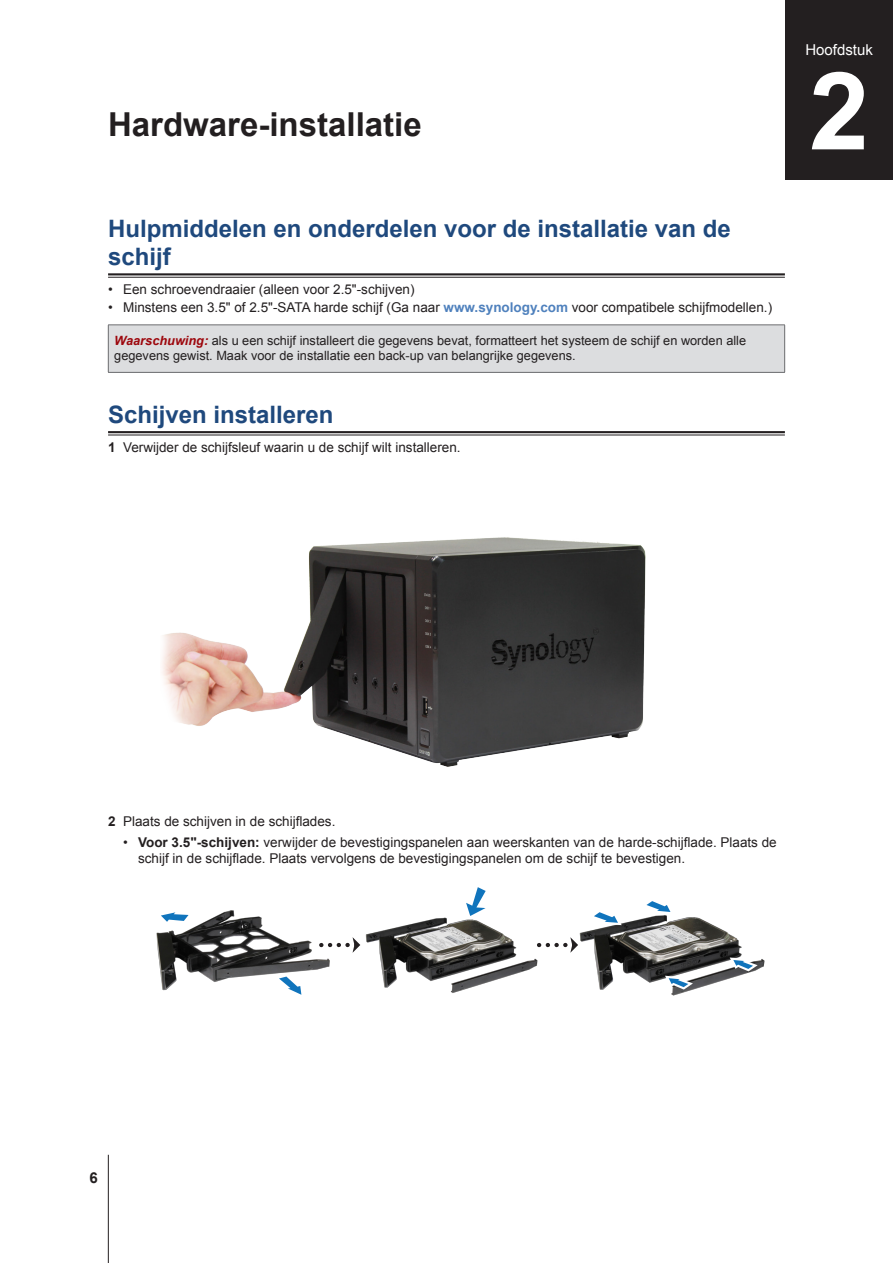
<style>
.page{position:relative;width:893px;height:1263px;background:#fff}
.page>*{position:absolute;margin:0;border:0;box-sizing:border-box;transform-origin:0 0}
.t1{font:700 108px "Arial";color:#fff}
.H1-ChapterTitle{font:700 33px "Arial";color:#231f20}
.H2-underline{font:700 24px/28.8px "Arial";color:#1f497d}
.t2{font:15px "Arial";color:#fff}
.PageNumber-sidebar{font:700 15px "Arial";color:#231f20}
.t3{font:13.5px/16.5px "Arial";color:#231f20}
.Warning-sidebar{font:12.75px/15px "Arial";color:#231f20}
.s1{font-weight:700;color:#4f81bd}
.s2{font-weight:700;font-style:italic;color:#9d070d}
.s3{font-weight:700}
</style>
<div class="page">
<hr style="left:108px;top:1155px;width:1px;height:108px;background:#231f20">
<div style="left:785px;top:0;width:108px;height:180px;background:#231f20"></div>
<hr style="left:108px;top:273px;width:677px;height:2px;background:#231f20">
<hr style="left:108px;top:277px;width:677px;height:1px;background:#231f20">
<hr style="left:108px;top:431px;width:677px;height:2px;background:#231f20">
<hr style="left:108px;top:435px;width:677px;height:1px;background:#231f20">
<div style="left:108px;top:325px;width:677px;height:47px;background:#dcdddf"></div>
<hr style="left:108px;top:325px;width:1px;height:47px;background:#6c6d70">
<hr style="left:784px;top:325px;width:1px;height:47px;background:#6c6d70">
<hr style="left:108px;top:325px;width:677px;height:1px;background:#6c6d70">
<hr style="left:108px;top:372px;width:677px;height:1px;background:#6c6d70">
<img style="left:162px;top:537px;width:484px;height:230px">
<img style="left:156px;top:910px;width:158px;height:81px">
<img style="left:579px;top:917px;width:186px;height:79px">
<img style="left:314px;top:917px;width:224px;height:76px">
<svg style="left:585px;top:912px;width:40px;height:16px"></svg>
<svg style="left:459px;top:887px;width:33px;height:35px"></svg>
<svg style="left:646px;top:901px;width:25px;height:16px"></svg>
<svg style="left:726px;top:955px;width:36px;height:19px"></svg>
<svg style="left:661px;top:973px;width:37px;height:19px"></svg>
<svg style="left:536px;top:937px;width:42px;height:16px"></svg>
<svg style="left:270px;top:972px;width:37px;height:23px"></svg>
<svg style="left:156px;top:910px;width:41px;height:18px"></svg>
<p class="H1-ChapterTitle" style="left:108px;top:103px;width:315px">Hardware-installatie</p>
<p class="H2-underline" style="left:108px;top:214px;width:624px">Hulpmiddelen en onderdelen voor de installatie van de schijf</p>
<p class="t3" style="left:108px;top:281px;width:308px">• Een schroevendraaier (alleen voor 2.5"-schijven)</p>
<p class="t3" style="left:108px;top:299px;width:666px">• Minstens een 3.5" of 2.5"-SATA harde schijf (Ga naar <span class="s1">www.synology.com</span> voor compatibele schijfmodellen.)</p>
<p class="Warning-sidebar" style="left:114px;top:333px;width:633px"><span class="s2">Waarschuwing:</span> als u een schijf installeert die gegevens bevat, formatteert het systeem de schijf en worden alle gegevens gewist. Maak voor de installatie een back-up van belangrijke gegevens.</p>
<p class="H2-underline" style="left:108px;top:401px;width:227px">Schijven installeren</p>
<p class="t3" style="left:108px;top:439px;width:354px"><span class="s3">1</span> Verwijder de schijfsleuf waarin u de schijf wilt installeren.</p>
<p class="t2" style="left:805px;top:40px;width:69px">Hoofdstuk</p>
<h1 class="t1" style="left:809px;top:39px;width:62px">2</h1>
<p class="t3" style="left:108px;top:813px;width:229px"><span class="s3">2</span> Plaats de schijven in de schijflades.</p>
<p class="t3" style="left:138px;top:834px;width:640px;text-indent:-15px">• <span class="s3">Voor 3.5"-schijven:</span> verwijder de bevestigingspanelen aan weerskanten van de harde-schijflade. Plaats de schijf in de schijflade. Plaats vervolgens de bevestigingspanelen om de schijf te bevestigen.</p>
<p class="PageNumber-sidebar" style="left:90px;top:1168px;width:10px">6</p>
</div>
